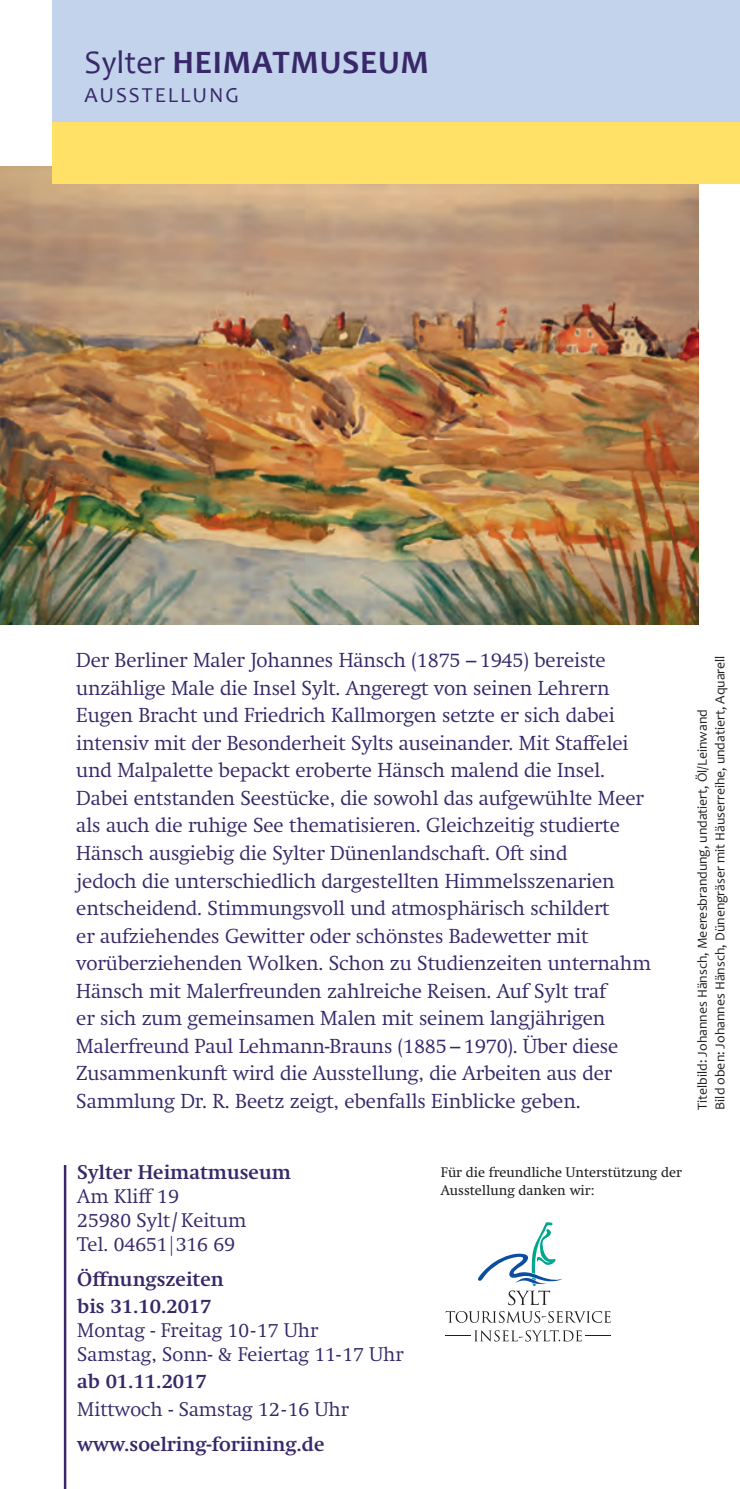
<style>
.page{position:relative;width:740px;height:1489px;background:#fff}
.page>*{position:absolute;margin:0;border:0;box-sizing:border-box;transform-origin:0 0}
.t1{font:700 33px "Candara";letter-spacing:.02em;color:#382869}
.t2{font:21.5px "Candara";letter-spacing:.09em;color:#382869}
.t3{font:300 20px/27.5px "Swift";letter-spacing:-.005em;color:#382869}
.t4{font:300 19.5px/23.8px "Swift";color:#382869}
.t5{font:700 19.5px/27.5px "Swift";color:#382869}
.t6{font:13.75px/17.5px "Candara";color:#231f20}
.t7{font:13.75px/17.5px "Swift";color:#231f20}
.s1{font-weight:400}
</style>
<div class="page">
<img style="left:0;top:166px;width:698px;height:458px">
<hr style="left:64px;top:1164px;width:2px;height:324px;background:#382869">
<svg style="left:445px;top:1222px;width:165px;height:100px"></svg>
<svg style="left:445px;top:1330px;width:165px;height:11px"></svg>
<div style="left:52px;top:0;width:687px;height:182px;background:#c2d3eb"></div>
<div style="left:52px;top:122px;width:687px;height:61px;background:#ffe167"></div>
<h1 class="t1" style="left:84px;top:42px;width:346px"><span class="s1">Sylter</span> HEIMATMUSEUM</h1>
<p class="t2" style="left:84px;top:82px;width:156px">AUSSTELLUNG</p>
<p class="t3" style="left:76px;top:647px;width:576px">Der Berliner Maler Johannes Hänsch (1875 – 1945) bereiste unzählige Male die Insel Sylt. Angeregt von seinen Lehrern Eugen Bracht und Friedrich Kallmorgen setzte er sich dabei intensiv mit der Besonderheit Sylts auseinander. Mit Staffelei und Malpalette bepackt eroberte Hänsch malend die Insel.<br>Dabei entstanden Seestücke, die sowohl das aufgewühlte Meer als auch die ruhige See thematisieren. Gleichzeitig studierte Hänsch ausgiebig die Sylter Dünenlandschaft. Oft sind<br>jedoch die unterschiedlich dargestellten Himmelsszenarien entscheidend. Stimmungsvoll und atmosphärisch schildert<br>er aufziehendes Gewitter oder schönstes Badewetter mit vorüberziehenden Wolken. Schon zu Studienzeiten unternahm Hänsch mit Malerfreunden zahlreiche Reisen. Auf Sylt traf<br>er sich zum gemeinsamen Malen mit seinem langjährigen Malerfreund Paul Lehmann-Brauns (1885 – 1970). Über diese Zusammenkunft wird die Ausstellung, die Arbeiten aus der Sammlung Dr. R. Beetz zeigt, ebenfalls Einblicke geben.</p>
<p class="t6" style="left:693px;top:1109px;width:455px;rotate:-90deg">Titelbild: Johannes Hänsch, Meeresbrandung, undatiert, Öl/Leinwand<br>Bild oben: Johannes Hänsch, Dünengräser mit Häuserreihe, undatiert, Aquarell</p>
<p class="t5" style="left:77px;top:1158px;width:215px">Sylter Heimatmuseum</p>
<p class="t4" style="left:77px;top:1184px;width:170px">Am Kliff 19<br>25980 Sylt/ Keitum<br>Tel. 04651 | 316 69</p>
<p class="t5" style="left:77px;top:1264px;width:148px">Öffnungszeiten bis 31.10.2017</p>
<p class="t4" style="left:77px;top:1318px;width:328px">Montag - Freitag 10 - 17 Uhr<br>Samstag, Sonn- &amp; Feiertag 11- 17 Uhr</p>
<p class="t5" style="left:77px;top:1367px;width:131px">ab 01.11.2017</p>
<p class="t4" style="left:77px;top:1396px;width:273px">Mittwoch - Samstag 12 - 16 Uhr</p>
<p class="t5" style="left:77px;top:1429px;width:248px">www.soelring-foriining.de</p>
<p class="t7" style="left:441px;top:1163px;width:242px">Für die freundliche Unterstützung der<br>Ausstellung danken wir:</p>
</div>
